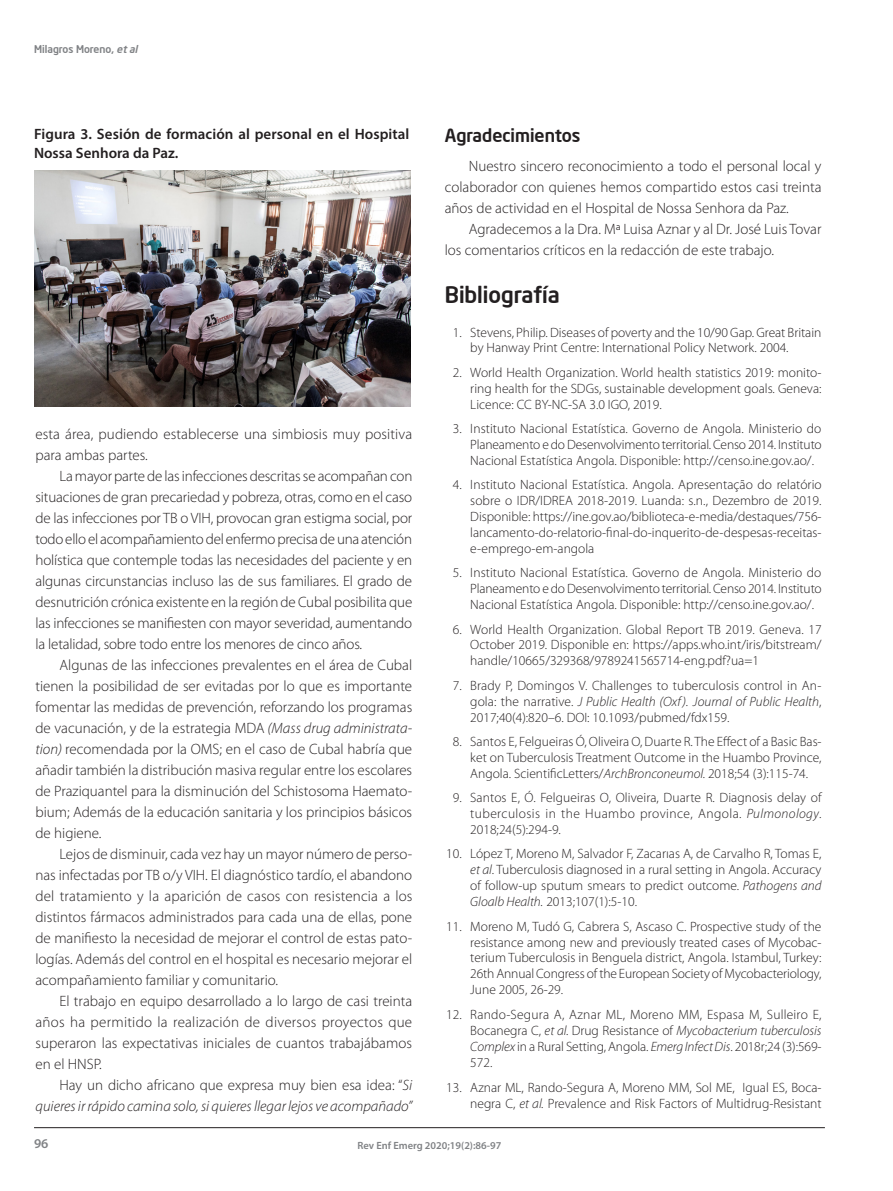
<style>
.page{position:relative;width:893px;height:1191px;background:#fff}
.page>*{position:absolute;margin:0;border:0;box-sizing:border-box;transform-origin:0 0}
.Subtítulo_1{font:500 22.5px "Neo Sans Intel";color:#231f20}
.Subtítulo_2{font:500 18px "Neo Sans Intel";color:#231f20}
.C__de_texto{font:300 15px/21px "Myriad Pro";color:#231f20;text-align:justify}
.C__de_texto-2{font:italic 300 15px/21px "Myriad Pro";color:#231f20;text-align:right}
.Titol_Tabla{font:600 15px/18px "Myriad Pro";letter-spacing:.005em;color:#231f20}
.biblio{font:300 13.5px/15.9px "Myriad Pro";color:#231f20;text-align:justify}
.t1{font:600 13.5px "Myriad Pro";color:#808285}
.t2{font:600 10.5px "Myriad Pro";color:#808285}
.t3{font:500 10.5px "Neo Sans Intel";color:#808285}
.s1{font-style:italic}
.s2{font-style:normal}
</style>
<div class="page">
<hr style="left:34px;top:1127px;width:791px;height:1px;background:#231f20">
<img style="left:34px;top:170px;width:377px;height:236px">
<p class="t3" style="left:34px;top:42px;width:108px">Milagros Moreno, <span class="s1">etal</span></p>
<p class="Titol_Tabla" style="left:34px;top:125px;width:377px">Figura 3. Sesión de formación al personal en el Hospital<br>Nossa Senhora da Paz.</p>
<p class="C__de_texto" style="left:35px;top:423px;width:378px">esta área, pudiendo establecerse una simbiosis muy positiva para ambas partes.</p>
<p class="C__de_texto" style="left:35px;top:465px;width:378px;text-indent:24px">La mayor parte de las infecciones descritas se acompañan con situaciones de gran precariedad y pobreza, otras, como en el caso de las infecciones por TB o VIH, provocan gran estigma social, por todo ello el acompañamiento del enfermo precisa de una atención holística que contemple todas las necesidades del paciente y en algunas circunstancias incluso las de sus familiares. El grado de desnutrición crónica existente en la región de Cubal posibilita que las infecciones se manifiesten con mayor severidad, aumentando la letalidad, sobre todo entre los menores de cinco años.</p>
<p class="C__de_texto" style="left:35px;top:654px;width:378px;text-indent:24px">Algunas de las infecciones prevalentes en el área de Cubal tienen la posibilidad de ser evitadas por lo que es importante fomentar las medidas de prevención, reforzando los programas de vacunación, y de la estrategia MDA <span class="s1">(Mass drug administrata&shy;tion)</span> recomendada por la OMS; en el caso de Cubal habría que añadir también la distribución masiva regular entre los escolares de Praziquantel para la disminución del Schistosoma Haemato&shy;bium; Además de la educación sanitaria y los principios básicos de higiene.</p>
<p class="C__de_texto" style="left:35px;top:843px;width:379px;text-indent:24px">Lejos de disminuir, cada vez hay un mayor número de perso&shy;nas infectadas por TB o/y VIH. El diagnóstico tardío, el abandono del tratamiento y la aparición de casos con resistencia a los distintos fármacos administrados para cada una de ellas, pone de manifiesto la necesidad de mejorar el control de estas pato&shy;logías. Además del control en el hospital es necesario mejorar el acompañamiento familiar y comunitario.</p>
<p class="C__de_texto" style="left:35px;top:990px;width:378px;text-indent:24px">El trabajo en equipo desarrollado a lo largo de casi treinta años ha permitido la realización de diversos proyectos que superaron las expectativas iniciales de cuantos trabajábamos en el HNSP.</p>
<p class="C__de_texto-2" style="left:35px;top:1074px;width:378px"><span class="s2">Hay un dicho africano que expresa muy bien esa idea: “</span>Si quieres ir rápido camina solo, si quieres llegar lejos ve acompañado”</p>
<p class="Subtítulo_2" style="left:445px;top:123px;width:137px">Agradecimientos</p>
<p class="C__de_texto" style="left:445px;top:155px;width:378px;text-indent:24px">Nuestro sincero reconocimiento a todo el personal local y colaborador con quienes hemos compartido estos casi treinta años de actividad en el Hospital de Nossa Senhora da Paz.</p>
<p class="C__de_texto" style="left:445px;top:218px;width:378px;text-indent:24px">Agradecemos a la Dra. Mª Luisa Aznar y al Dr. José Luis Tovar los comentarios críticos en la redacción de este trabajo.</p>
<p class="Subtítulo_1" style="left:445px;top:281px;width:117px">Bibliografía</p>
<p class="biblio" style="left:470px;top:324px;width:353px;text-indent:-17px">1. Stevens, Philip. Diseases of poverty and the 10/90 Gap. Great Britain by Hanway Print Centre: International Policy Network. 2004.</p>
<p class="biblio" style="left:470px;top:364px;width:353px;text-indent:-17px">2. World Health Organization. World health statistics 2019: monito&shy;ring health for the SDGs, sustainable development goals. Geneva:<br>Licence: CC BY-NC-SA 3.0 IGO, 2019.</p>
<p class="biblio" style="left:470px;top:420px;width:353px;text-indent:-17px">3. Instituto Nacional Estatística. Governo de Angola. Ministerio do Planeamento e do Desenvolvimento territorial. Censo 2014. Instituto Nacional Estatística Angola. Disponible: http://censo.ine.gov.ao/.</p>
<p class="biblio" style="left:470px;top:477px;width:353px;text-indent:-17px">4. Instituto Nacional Estatística. Angola. Apresentação do relatório sobre o IDR/IDREA 2018-2019. Luanda: s.n., Dezembro de 2019.<br>Disponible: https://ine.gov.ao/biblioteca-e-media/destaques/756- lancamento-do-relatorio-final-do-inquerito-de-despesas-receitas&shy;e-emprego-em-angola</p>
<p class="biblio" style="left:470px;top:565px;width:353px;text-indent:-17px">5. Instituto Nacional Estatística. Governo de Angola. Ministerio do Planeamento e do Desenvolvimento territorial. Censo 2014. Instituto Nacional Estatística Angola. Disponible: http://censo.ine.gov.ao/.</p>
<p class="biblio" style="left:470px;top:621px;width:353px;text-indent:-17px">6. World Health Organization. Global Report TB 2019. Geneva. 17<br>October 2019. Disponible en: https://apps.who.int/iris/bitstream/ handle/10665/329368/9789241565714-eng.pdf?ua=1</p>
<p class="biblio" style="left:470px;top:677px;width:353px;text-indent:-17px">7. Brady P, Domingos V. Challenges to tuberculosis control in An&shy;gola: the narrative. <span class="s1">J Public Health (Oxf). Journal of Public Health</span>, 2017;40(4):820–6. DOI: 10.1093/pubmed/fdx159.</p>
<p class="biblio" style="left:470px;top:733px;width:353px;text-indent:-17px">8. Santos E, Felgueiras Ó, Oliveira O, Duarte R. The Effect of a Basic Bas&shy;ket on Tuberculosis Treatment Outcome in the Huambo Province, Angola. ScientificLetters/<span class="s1">ArchBronconeumol.</span> 2018;54 (3):115-74.</p>
<p class="biblio" style="left:470px;top:789px;width:353px;text-indent:-17px">9. Santos E, Ó. Felgueiras O, Oliveira, Duarte R. Diagnosis delay of tuberculosis in the Huambo province, Angola. <span class="s1">Pulmonology</span>.<br>2018;24(5):294-9.</p>
<p class="biblio" style="left:470px;top:846px;width:353px;text-indent:-24px">10. López T, Moreno M, Salvador F, Zacarıas A, de Carvalho R, Tomas E, <span class="s1">et al</span>. Tuberculosis diagnosed in a rural setting in Angola. Accuracy of follow-up sputum smears to predict outcome. <span class="s1">Pathogens and Gloalb Health.</span> 2013;107(1):5-10.</p>
<p class="biblio" style="left:470px;top:918px;width:353px;text-indent:-24px">11. Moreno M, Tudó G, Cabrera S, Ascaso C. Prospective study of the resistance among new and previously treated cases of Mycobac&shy;terium Tuberculosis in Benguela district, Angola. Istambul, Turkey:<br>26th Annual Congress of the European Society of Mycobacteriology, June 2005, 26-29.</p>
<p class="biblio" style="left:470px;top:1006px;width:353px;text-indent:-24px">12. Rando-Segura A, Aznar ML, Moreno MM, Espasa M, Sulleiro E, Bocanegra C, <span class="s1">et al.</span> Drug Resistance of <span class="s1">Mycobacterium tuberculosis Complex</span> in a Rural Setting, Angola. <span class="s1">Emerg Infect Dis</span>. 2018r;24 (3):569- 572.</p>
<p class="biblio" style="left:446px;top:1079px;width:377px;text-align:right">13. Aznar ML, Rando-Segura A, Moreno MM, Sol ME, Igual ES, Boca&shy;negra C, <span class="s1">et al.</span> Prevalence and Risk Factors of Multidrug-Resistant</p>
<p class="t1" style="left:34px;top:1135px;width:16px">96</p>
<p class="t2" style="left:358px;top:1138px;width:145px">Rev Enf Emerg 2020;19(2):86-97</p>
</div>
